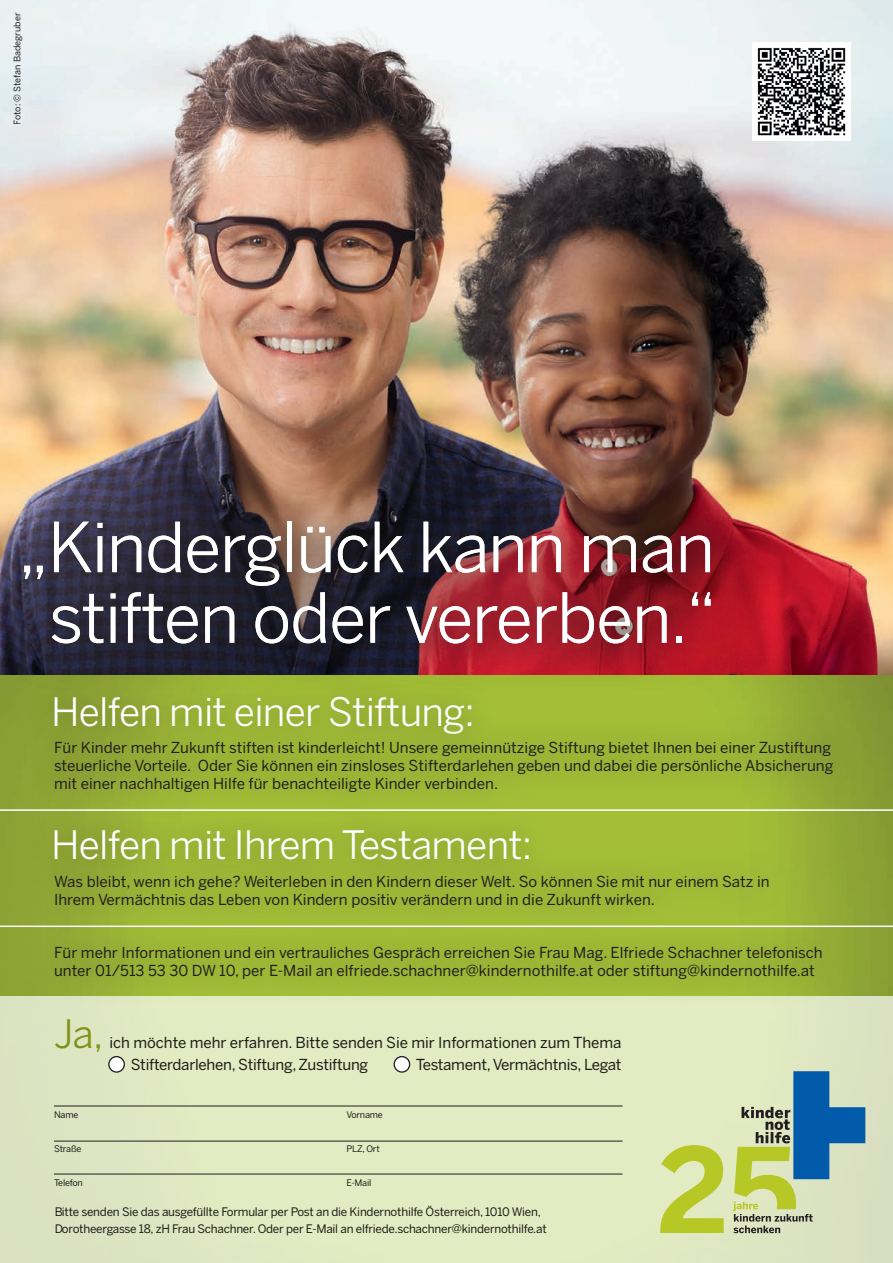
<style>
.page{position:relative;width:893px;height:1263px;background:#fff}
.page>*{position:absolute;margin:0;border:0;box-sizing:border-box;transform-origin:0 0}
.t1{font:68.1px/70.5px "Benton Sans";letter-spacing:-.02em;color:#fff;text-align:center}
.t2{font:38.85px "Benton Sans";letter-spacing:-.02em;color:#fff}
.t3{font:38.85px "Benton Sans";color:#94a31e}
.t4{font:15px/18px "Benton Sans";color:#231f20}
.t5{font:15px "Benton Sans";letter-spacing:-.02em;color:#231f20}
.t6{font:11.7px/17.1px "Benton Sans";letter-spacing:-.02em;color:#231f20}
.t7{font:9px "Benton Sans";letter-spacing:-.02em;color:#231f20}
.t8{font:9px "Benton Sans";color:#231f20}
</style>
<div class="page">
<img style="left:0;top:675px;width:893px;height:321px">
<div style="left:0;top:996px;width:893px;height:267px;background:#e3ebc2"></div>
<div style="left:24px;top:667px;width:475px;height:96px;background:#231f20;opacity:.5"></div>
<div style="left:24px;top:800px;width:533px;height:90px;background:#231f20;opacity:.5"></div>
<div style="left:22px;top:709px;width:842px;height:115px;background:#231f20;opacity:.5"></div>
<div style="left:23px;top:843px;width:775px;height:96px;background:#231f20;opacity:.5"></div>
<div style="left:23px;top:914px;width:829px;height:96px;background:#231f20;opacity:.5"></div>
<hr style="left:0;top:809px;width:893px;height:2px;background:#fff">
<hr style="left:0;top:925px;width:893px;height:2px;background:#fff">
<svg style="left:109px;top:1056px;width:15px;height:16px"></svg>
<div style="left:108px;top:1056px;width:17px;height:17px;border:1px solid #231f20;border-radius:50%"></div>
<svg style="left:394px;top:1056px;width:16px;height:16px"></svg>
<div style="left:394px;top:1056px;width:16px;height:17px;border:1px solid #231f20;border-radius:50%"></div>
<hr style="left:54px;top:1105px;width:568px;height:1px;background:#231f20">
<hr style="left:54px;top:1141px;width:568px;height:1px;background:#231f20">
<hr style="left:54px;top:1174px;width:568px;height:1px;background:#231f20">
<svg style="left:660px;top:1145px;width:64px;height:88px"></svg>
<svg style="left:733px;top:1071px;width:132px;height:162px"></svg>
<img style="left:0;top:0;width:893px;height:675px">
<img style="left:0;top:476px;width:759px;height:216px">
<div style="left:752px;top:43px;width:98px;height:98px;background:#fff"></div>
<img style="left:757px;top:47px;width:89px;height:89px">
<p class="t8" style="left:12px;top:125px;width:113px;rotate:-90deg">Foto: © Stefan Badegruber</p>
<h1 class="t1" style="left:18px;top:511px;width:700px">„Kinderglück kann man stiften oder vererben.“</h1>
<h2 class="t2" style="left:51px;top:688px;width:425px">Helfen mit einer Stiftung:</h2>
<p class="t4" style="left:54px;top:738px;width:781px">Für Kinder mehr Zukunft stiften ist kinderleicht! Unsere gemeinnützige Stiftung bietet Ihnen bei einer Zustiftung steuerliche Vorteile. Oder Sie können ein zinsloses Stifterdarlehen geben und dabei die persönliche Absicherung mit einer nachhaltigen Hilfe für benachteiligte Kinder verbinden.</p>
<h2 class="t2" style="left:51px;top:822px;width:483px">Helfen mit Ihrem Testament:</h2>
<p class="t4" style="left:54px;top:872px;width:717px">Was bleibt, wenn ich gehe? Weiterleben in den Kindern dieser Welt. So können Sie mit nur einem Satz in<br>Ihrem Vermächtnis das Leben von Kindern positiv verändern und in die Zukunft wirken.</p>
<p class="t4" style="left:54px;top:943px;width:770px">Für mehr Informationen und ein vertrauliches Gespräch erreichen Sie Frau Mag. Elfriede Schachner telefonisch unter 01/513 53 30 DW 10, per E-Mail an elfriede.schachner@kindernothilfe.at oder stiftung@kindernothilfe.at</p>
<h2 class="t3" style="left:54px;top:1011px;width:51px">Ja,</h2>
<p class="t4" style="left:131px;top:1031px;width:492px;line-height:22.2px;text-indent:-21px">ich möchte mehr erfahren. Bitte senden Sie mir Informationen zum Thema<br>Stifterdarlehen, Stiftung, Zustiftung</p>
<p class="t5" style="left:416px;top:1056px;width:207px">Testament, Vermächtnis, Legat</p>
<p class="t7" style="left:54px;top:1110px;width:26px">Name</p>
<p class="t7" style="left:54px;top:1144px;width:29px">Straße</p>
<p class="t7" style="left:54px;top:1178px;width:30px">Telefon</p>
<p class="t7" style="left:346px;top:1110px;width:38px">Vorname</p>
<p class="t7" style="left:346px;top:1144px;width:35px">PLZ, Ort</p>
<p class="t7" style="left:346px;top:1178px;width:26px">E-Mail</p>
<p class="t6" style="left:54px;top:1203px;width:494px">Bitte senden Sie das ausgefüllte Formular per Post an die Kindernothilfe Österreich, 1010 Wien,<br>Dorotheergasse 18, zH Frau Schachner. Oder per E-Mail an elfriede.schachner@kindernothilfe.at</p>
</div>
